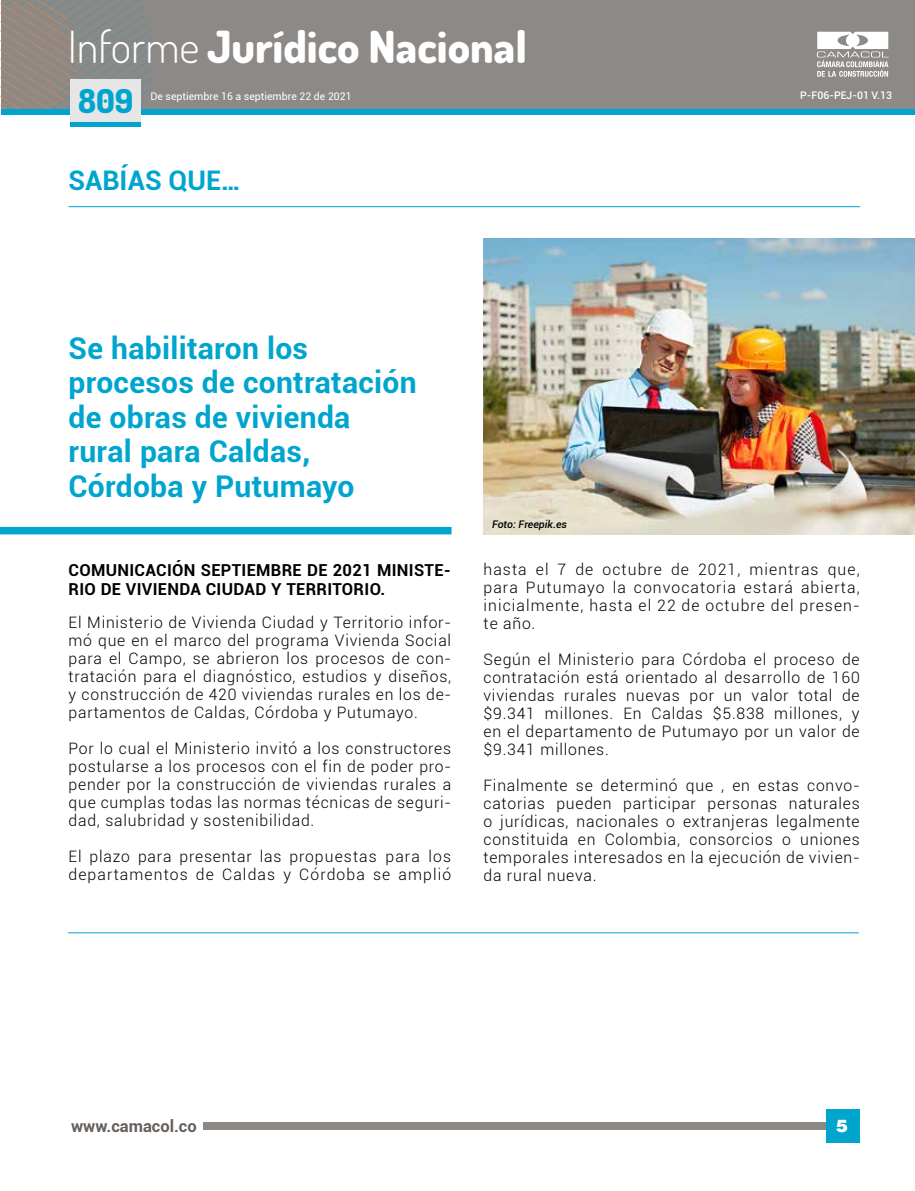
<style>
.page{position:relative;width:915px;height:1191px;background:#fff}
.page>*{position:absolute;margin:0;border:0;box-sizing:border-box;transform-origin:0 0}
.t1{font:800 44.25px "Dosis";color:#fff}
.t2{font:800 33px "Dosis";color:#00a5ce}
.t3{font:700 30px/34.5px "Roboto";letter-spacing:.01em;color:#00a5ce}
.t4{font:700 27px "Roboto";color:#00a5ce}
.t5{font:900 19.5px "Roboto";color:#fff}
.t6{font:900 19.5px "Helvetica";color:#fff}
.t7{font:700 16.5px "Roboto";letter-spacing:.02em;color:#000}
.t8{font:700 16.5px "Roboto";color:#66605c}
.t9{font:300 15.75px/18px "Roboto";letter-spacing:.05em;color:#000;text-align:justify}
.t10{font:300 15.75px/18px "Roboto";letter-spacing:.07em;color:#000}
.t11{font:10.5px "Roboto";color:#fff}
.t12{font:500 10.5px "Roboto";color:#fff}
.t13{font:italic 500 10.5px "Roboto";color:#000}
.s1{font-weight:300}
</style>
<div class="page">
<div style="left:203px;top:1122px;width:655px;height:7px;background:#8c8986"></div>
<div style="left:825px;top:1109px;width:33px;height:34px;background:#00a5ce"></div>
<div style="left:1px;top:0;width:913px;height:108px;background:#8c8986"></div>
<div style="left:1px;top:109px;width:913px;height:5px;background:#00a5ce"></div>
<svg style="left:1px;top:0;width:158px;height:109px"></svg>
<svg style="left:816px;top:32px;width:72px;height:45px"></svg>
<div style="left:70px;top:122px;width:70px;height:5px;background:#00a5ce"></div>
<div style="left:70px;top:79px;width:70px;height:43px;background:#e7e6e6"></div>
<img style="left:483px;top:239px;width:431px;height:295px">
<div style="left:0;top:527px;width:451px;height:7px;background:#00a5ce"></div>
<hr style="left:68px;top:206px;width:791px;height:1px;background:#00a5ce">
<hr style="left:68px;top:932px;width:790px;height:1px;background:#00a5ce">
<h1 class="t1" style="left:68px;top:18px;width:460px"><span class="s1">Informe</span> Jurídico Nacional</h1>
<h2 class="t2" style="left:78px;top:80px;width:57px">809</h2>
<p class="t11" style="left:150px;top:89px;width:203px">De septiembre 16 a septiembre 22 de 2021</p>
<h3 class="t4" style="left:68px;top:162px;width:174px">Sabías que…</h3>
<h3 class="t3" style="left:68px;top:329px;width:349px">Se habilitaron los procesos de contratación de obras de vivienda rural para Caldas,<br>Córdoba y Putumayo</h3>
<p class="t13" style="left:492px;top:517px;width:76px">Foto: Freepik.es</p>
<p class="t12" style="left:800px;top:87px;width:93px">P-F06-PEJ-01 V.13</p>
<p class="t7" style="left:68px;top:558px;width:143px">Comunicación sep</p>
<p class="t7" style="left:232px;top:558px;width:221px">tiembre de 2021 Mi niste-</p>
<p class="t7" style="left:68px;top:577px;width:77px">rio de Vivie</p>
<p class="t7" style="left:167px;top:577px;width:219px">nda Ci udad y Territorio.</p>
<p class="t9" style="left:68px;top:613px;width:384px">El Ministerio de Vivienda Ciudad y Territorio infor&shy;mó que en el marco del programa Vivienda Social para el Campo, se abrieron los procesos de con&shy;tratación para el diagnóstico, estudios y diseños, y construcción de 420 viviendas rurales en los de&shy;partamentos de Caldas, Córdoba y Putumayo.</p>
<p class="t9" style="left:68px;top:739px;width:384px">Por lo cual el Ministerio invitó a los constructores postularse a los procesos con el fin de poder pro&shy;pender por la construcción de viviendas rurales a que cumplas todas las normas técnicas de seguri&shy;dad, salubridad y sostenibilidad.</p>
<p class="t10" style="left:68px;top:847px;width:384px">El plazo para presentar las propuestas para los departamentos de Caldas y Córdoba se amplió</p>
<p class="t9" style="left:483px;top:560px;width:377px">hasta el 7 de octubre de 2021, mientras que, para Putumayo la convocatoria estará abierta, inicialmente, hasta el 22 de octubre del presen&shy;te año.</p>
<p class="t9" style="left:483px;top:650px;width:377px">Según el Ministerio para Córdoba el proceso de contratación está orientado al desarrollo de 160 viviendas rurales nuevas por un valor total de $9.341 millones. En Caldas $5.838 millones, y en el departamento de Putumayo por un valor de $9.341 millones.</p>
<p class="t9" style="left:483px;top:776px;width:377px">Finalmente se determinó que , en estas convo&shy;catorias pueden participar personas naturales o jurídicas, nacionales o extranjeras legalmente constituida en Colombia, consorcios o uniones temporales interesados en la ejecución de vivien&shy;da rural nueva.</p>
<p class="t8" style="left:71px;top:1114px;width:127px">www.camacol.co</p>
<p class="t5" style="left:836px;top:1114px;width:13px">1</p>
<p class="t6" style="left:836px;top:1118px;width:13px">5</p>
</div>
